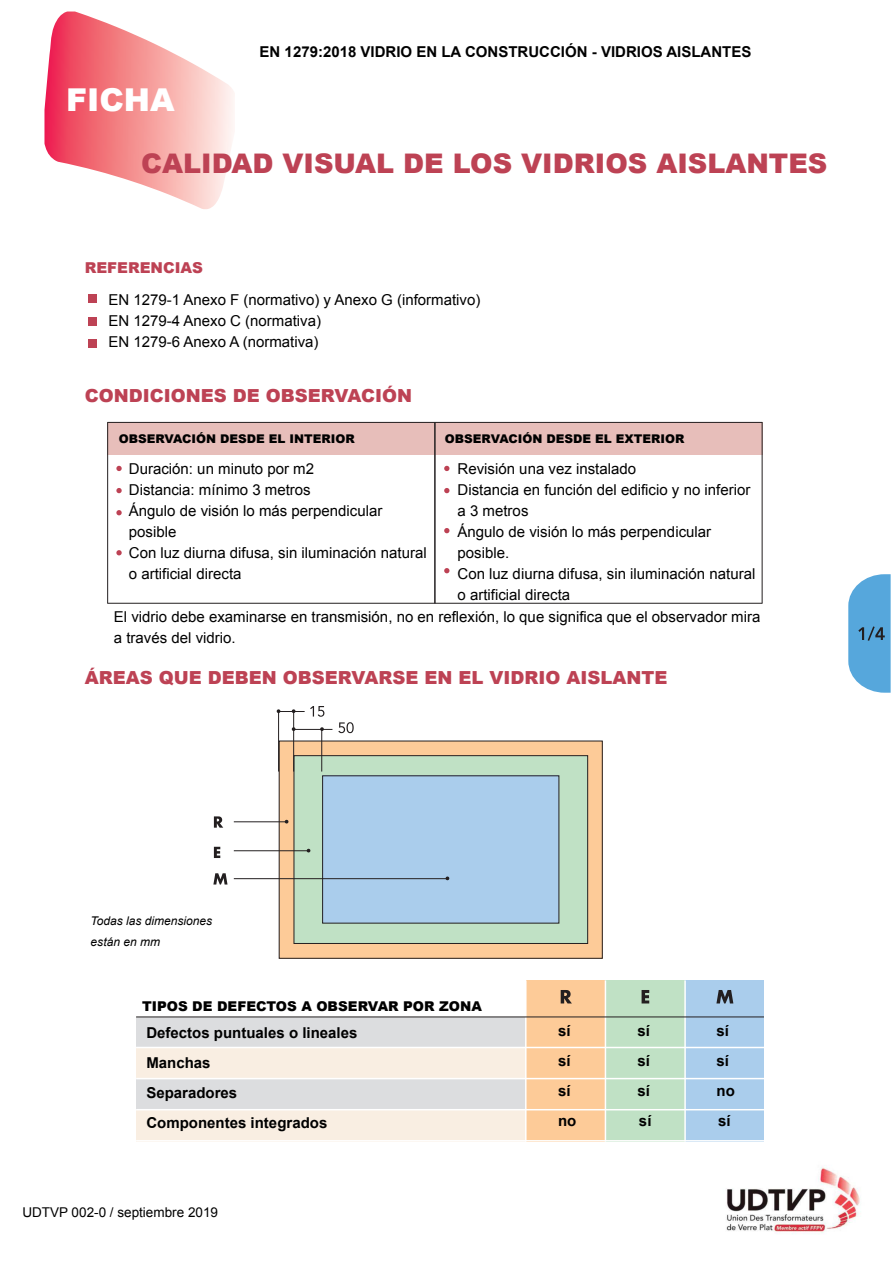
<style>
.page{position:relative;width:893px;height:1263px;background:#fff}
.page>*{position:absolute;margin:0;border:0;box-sizing:border-box;transform-origin:0 0}
.t1{font:900 31.5px "Arial";color:#fff}
.t2{font:900 27px "Arial";color:#bd4254}
.t3{font:900 18px "Arial";color:#bd4254}
.t4{font:15px/21px "Arial";color:#000}
.t5{font:700 15px/30px "Arial";color:#000}
.t6{font:900 15px "Arial";color:#bd4254}
.t7{font:900 13.5px "Arial";color:#000}
.t8{font:13.5px "Arial";color:#000}
.t9{font:900 12px "Arial";color:#000}
.t10{font:italic 12px/21px "Arial";color:#000}
</style>
<div class="page">
<div style="left:279px;top:741px;width:323px;height:217px;background:#fdcb98"></div>
<div style="left:279px;top:741px;width:323px;height:218px;border:1px solid #231f20"></div>
<div style="left:294px;top:756px;width:293px;height:187px;background:#c0e1c5"></div>
<div style="left:293px;top:755px;width:295px;height:189px;border:1px solid #231f20"></div>
<img style="left:44px;top:12px;width:191px;height:197px">
<div style="left:88px;top:295px;width:8px;height:8px;background:#bd4254"></div>
<div style="left:88px;top:317px;width:8px;height:8px;background:#bd4254"></div>
<div style="left:88px;top:339px;width:8px;height:9px;background:#bd4254"></div>
<div style="left:107px;top:422px;width:328px;height:33px;background:#e7beba"></div>
<div style="left:435px;top:422px;width:327px;height:33px;background:#e7beba"></div>
<svg style="left:116px;top:466px;width:6px;height:5px"></svg>
<svg style="left:116px;top:488px;width:6px;height:5px"></svg>
<svg style="left:116px;top:510px;width:6px;height:5px"></svg>
<svg style="left:116px;top:550px;width:6px;height:5px"></svg>
<svg style="left:444px;top:466px;width:5px;height:5px"></svg>
<svg style="left:444px;top:488px;width:5px;height:5px"></svg>
<svg style="left:444px;top:528px;width:5px;height:5px"></svg>
<svg style="left:444px;top:568px;width:5px;height:5px"></svg>
<hr style="left:107px;top:422px;width:1px;height:181px;background:#231f20">
<hr style="left:434px;top:422px;width:1px;height:181px;background:#231f20">
<hr style="left:761px;top:422px;width:1px;height:181px;background:#231f20">
<hr style="left:107px;top:422px;width:655px;height:1px;background:#231f20">
<hr style="left:107px;top:603px;width:655px;height:1px;background:#231f20">
<div style="left:526px;top:980px;width:79px;height:37px;background:#fdcb98"></div>
<svg style="left:560px;top:990px;width:12px;height:13px"></svg>
<div style="left:605px;top:980px;width:80px;height:37px;background:#c0e1c5"></div>
<svg style="left:641px;top:990px;width:8px;height:13px"></svg>
<div style="left:685px;top:980px;width:79px;height:37px;background:#aacdec"></div>
<svg style="left:716px;top:990px;width:17px;height:13px"></svg>
<div style="left:136px;top:1017px;width:390px;height:31px;background:#dcdddf"></div>
<div style="left:526px;top:1017px;width:79px;height:31px;background:#fdcb98"></div>
<div style="left:605px;top:1017px;width:80px;height:31px;background:#c0e1c5"></div>
<div style="left:685px;top:1017px;width:79px;height:31px;background:#aacdec"></div>
<div style="left:136px;top:1048px;width:390px;height:31px;background:#f9eee2"></div>
<div style="left:526px;top:1048px;width:79px;height:31px;background:#fdcb98"></div>
<div style="left:605px;top:1048px;width:80px;height:31px;background:#c0e1c5"></div>
<div style="left:685px;top:1048px;width:79px;height:31px;background:#aacdec"></div>
<div style="left:136px;top:1079px;width:390px;height:31px;background:#dcdddf"></div>
<div style="left:526px;top:1079px;width:79px;height:31px;background:#fdcb98"></div>
<div style="left:605px;top:1079px;width:80px;height:31px;background:#c0e1c5"></div>
<div style="left:685px;top:1079px;width:79px;height:31px;background:#aacdec"></div>
<div style="left:136px;top:1110px;width:390px;height:32px;background:#f9eee2"></div>
<div style="left:526px;top:1110px;width:79px;height:32px;background:#fdcb98"></div>
<div style="left:605px;top:1110px;width:80px;height:32px;background:#c0e1c5"></div>
<div style="left:685px;top:1110px;width:79px;height:32px;background:#aacdec"></div>
<hr style="left:525px;top:980px;width:1px;height:162px;background:#fff">
<hr style="left:604px;top:980px;width:2px;height:162px;background:#fff">
<hr style="left:684px;top:980px;width:1px;height:162px;background:#fff">
<hr style="left:136px;top:1017px;width:628px;height:1px;background:#231f20">
<hr style="left:136px;top:1047px;width:628px;height:1px;background:#fff">
<hr style="left:136px;top:1078px;width:628px;height:1px;background:#fff">
<hr style="left:136px;top:1109px;width:628px;height:1px;background:#fff">
<hr style="left:136px;top:1140px;width:628px;height:2px;background:#fff">
<img style="left:726px;top:1165px;width:134px;height:69px">
<div style="left:322px;top:776px;width:237px;height:147px;background:#aacdec"></div>
<hr style="left:234px;top:878px;width:213px;height:1px;background:#231f20">
<svg style="left:213px;top:873px;width:14px;height:12px"></svg>
<hr style="left:234px;top:851px;width:74px;height:1px;background:#231f20">
<svg style="left:214px;top:847px;width:6px;height:11px"></svg>
<hr style="left:234px;top:822px;width:52px;height:1px;background:#231f20">
<svg style="left:214px;top:816px;width:9px;height:12px"></svg>
<hr style="left:321px;top:729px;width:1px;height:43px;background:#231f20">
<hr style="left:293px;top:712px;width:1px;height:60px;background:#231f20">
<hr style="left:294px;top:729px;width:38px;height:1px;background:#231f20">
<hr style="left:278px;top:711px;width:1px;height:61px;background:#231f20">
<svg style="left:277px;top:709px;width:27px;height:4px"></svg>
<svg style="left:338px;top:722px;width:15px;height:11px"></svg>
<svg style="left:310px;top:706px;width:14px;height:11px"></svg>
<svg style="left:848px;top:574px;width:42px;height:119px;background:#67addb"></svg>
<h1 class="t1" style="left:66px;top:83px;width:110px">FICHA</h1>
<p class="t5" style="left:260px;top:37px;width:493px">EN 1279:2018 VIDRIO EN LA CONSTRUCCIÓN - VIDRIOS AISLANTES</p>
<h2 class="t2" style="left:141px;top:148px;width:687px">CALIDAD VISUAL DE LOS VIDRIOS AISLANTES</h2>
<p class="t6" style="left:85px;top:259px;width:120px">REFERENCIAS</p>
<p class="t4" style="left:108px;top:289px;width:373px">EN 1279-1 Anexo F (normativo) y Anexo G (informativo)<br>EN 1279-4 Anexo C (normativa)<br>EN 1279-6 Anexo A (normativa)</p>
<p class="t3" style="left:85px;top:386px;width:329px">CONDICIONES DE OBSERVACIÓN</p>
<p class="t9" style="left:119px;top:432px;width:238px">OBSERVACIÓN DESDE EL INTERIOR</p>
<p class="t9" style="left:445px;top:432px;width:241px">OBSERVACIÓN DESDE EL EXTERIOR</p>
<p class="t4" style="left:457px;top:458px;width:299px">Revisión una vez instalado<br>Distancia en función del edificio y no inferior a 3 metros<br>Ángulo de visión lo más perpendicular posible.<br>Con luz diurna difusa, sin iluminación natural o artificial directa</p>
<p class="t4" style="left:129px;top:458px;width:299px">Duración: un minuto por m2<br>Distancia: mínimo 3 metros<br>Ángulo de visión lo más perpendicular posible<br>Con luz diurna difusa, sin iluminación natural o artificial directa</p>
<p class="t4" style="left:114px;top:606px;width:648px">El vidrio debe examinarse en transmisión, no en reflexión, lo que significa que el observador mira a través del vidrio.</p>
<p class="t3" style="left:85px;top:667px;width:584px">ÁREAS QUE DEBEN OBSERVARSE EN EL VIDRIO AISLANTE</p>
<p class="t10" style="left:91px;top:910px;width:123px">Todas las dimensiones están en mm</p>
<p class="t7" style="left:142px;top:998px;width:341px">TIPOS DE DEFECTOS A OBSERVAR POR ZONA</p>
<p class="t5" style="left:146px;top:1019px;width:212px">Defectos puntuales o lineales<br>Manchas<br>Separadores<br>Componentes integrados</p>
<p class="t5" style="left:558px;top:1016px;width:14px">sí</p>
<p class="t5" style="left:637px;top:1016px;width:14px">sí</p>
<p class="t5" style="left:716px;top:1016px;width:14px">sí</p>
<p class="t5" style="left:558px;top:1046px;width:14px">sí</p>
<p class="t5" style="left:637px;top:1046px;width:14px">sí</p>
<p class="t5" style="left:716px;top:1046px;width:14px">sí</p>
<p class="t5" style="left:558px;top:1076px;width:14px">sí</p>
<p class="t5" style="left:637px;top:1076px;width:14px">sí</p>
<p class="t5" style="left:716px;top:1076px;width:20px">no</p>
<p class="t5" style="left:558px;top:1106px;width:20px">no</p>
<p class="t5" style="left:639px;top:1106px;width:14px">sí</p>
<p class="t5" style="left:718px;top:1106px;width:14px">sí</p>
<p class="t8" style="left:22px;top:1203px;width:197px">UDTVP 002-0 / septiembre 2019</p>
</div>
